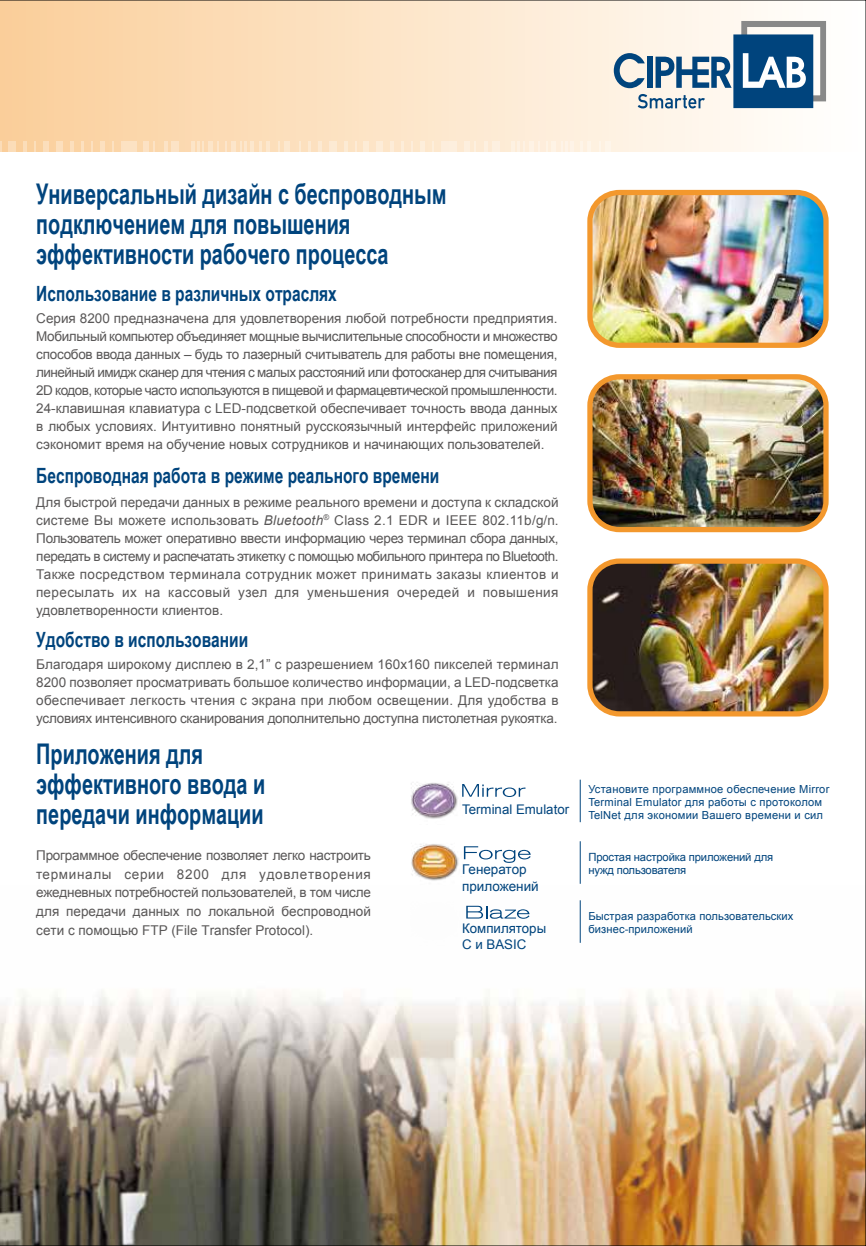
<style>
.page{position:relative;width:866px;height:1246px;background:#fff}
.page>*{position:absolute;margin:0;border:0;box-sizing:border-box;transform-origin:0 0}
.t1{font:700 28.5px/30px "Arial Narrow";color:#00447d;scale:.85 1}
.t2{font:700 21px "Arial Narrow";color:#00447d;scale:.9 1}
.t3{font:13.5px/18px "Arial";color:#595757;text-align:justify}
.t4{font:13.5px/16.2px "Arial";color:#00447d}
.t5{font:13.35px/15.9px "Arial";color:#00447d}
.t6{font:11.25px/13.2px "Arial";letter-spacing:-.015em;color:#00447d}
.t7{font:11.1px/13px "Arial";letter-spacing:.02em;color:#00447d}
.s1{font-style:italic}
</style>
<div class="page">
<img style="left:0;top:0;width:866px;height:1246px">
<h1 class="t1" style="left:36px;top:177px;width:484px">Универсальный дизайн с беспроводным подключением для повышения эффективности рабочего процесса</h1>
<h2 class="t2" style="left:36px;top:278px;width:335px">Использование в различных отраслях</h2>
<p class="t3" style="left:36px;top:309px;width:523px">Серия 8200 предназначена для удовлетворения любой потребности предприятия.<br>Мобильный компьютер объединяет мощные вычислительные способности и множество способов ввода данных – будь то лазерный считыватель для работы вне помещения, линейный имидж сканер для чтения с малых расстояний или фотосканер для считывания 2D кодов, которые часто используются в пищевой и фармацевтической промышленности.<br>24-клавишная клавиатура с LED-подсветкой обеспечивает точность ввода данных в любых условиях. Интуитивно понятный русскоязычный интерфейс приложений сэкономит время на обучение новых сотрудников и начинающих пользователей.</p>
<h2 class="t2" style="left:36px;top:459px;width:449px">Беспроводная работа в режиме реального времени</h2>
<p class="t3" style="left:36px;top:493px;width:524px">Для быстрой передачи данных в режиме реального времени и доступа к складской системе Вы можете использовать <span class="s1">Bluetooth</span><sup>®</sup> Class 2.1 EDR и IEEE 802.11b/g/n.<br>Пользователь может оперативно ввести информацию через терминал сбора данных, передать в систему и распечатать этикетку с помощью мобильного принтера по Bluetooth.<br>Также посредством терминала сотрудник может принимать заказы клиентов и пересылать их на кассовый узел для уменьшения очередей и повышения удовлетворенности клиентов.</p>
<h2 class="t2" style="left:36px;top:624px;width:237px">Удобство в использовании</h2>
<p class="t3" style="left:36px;top:656px;width:524px">Благодаря широкому дисплею в 2,1” с разрешением 160х160 пикселей терминал 8200 позволяет просматривать большое количество информации, а LED-подсветка обеспечивает легкость чтения с экрана при любом освещении. Для удобства в условиях интенсивного сканирования дополнительно доступна пистолетная рукоятка.</p>
<h1 class="t1" style="left:36px;top:738px;width:271px">Приложения для эффективного ввода и передачи информации</h1>
<p class="t3" style="left:36px;top:846px;width:336px;line-height:18.8px">Программное обеспечение позволяет легко настроить терминалы серии 8200 для удовлетворения ежедневных потребностей пользователей, в том числе для передачи данных по локальной беспроводной сети с помощью FTP (File Transfer Protocol).</p>
<p class="t5" style="left:462px;top:801px;width:108px">Terminal Emulator</p>
<p class="t4" style="left:462px;top:862px;width:78px">Генератор приложений</p>
<p class="t5" style="left:462px;top:920px;width:86px">Компиляторы<br>C и BASIC</p>
<p class="t7" style="left:588px;top:783px;width:242px">Установите программное обеспечение Mirror<br>Terminal Emulator для работы с протоколом<br>TelNet для экономии Вашего времени и сил</p>
<p class="t6" style="left:588px;top:850px;width:186px">Простая настройка приложений для нужд пользователя</p>
<p class="t7" style="left:588px;top:909px;width:207px">Быстрая разработка пользовательских бизнес-приложений</p>
</div>
